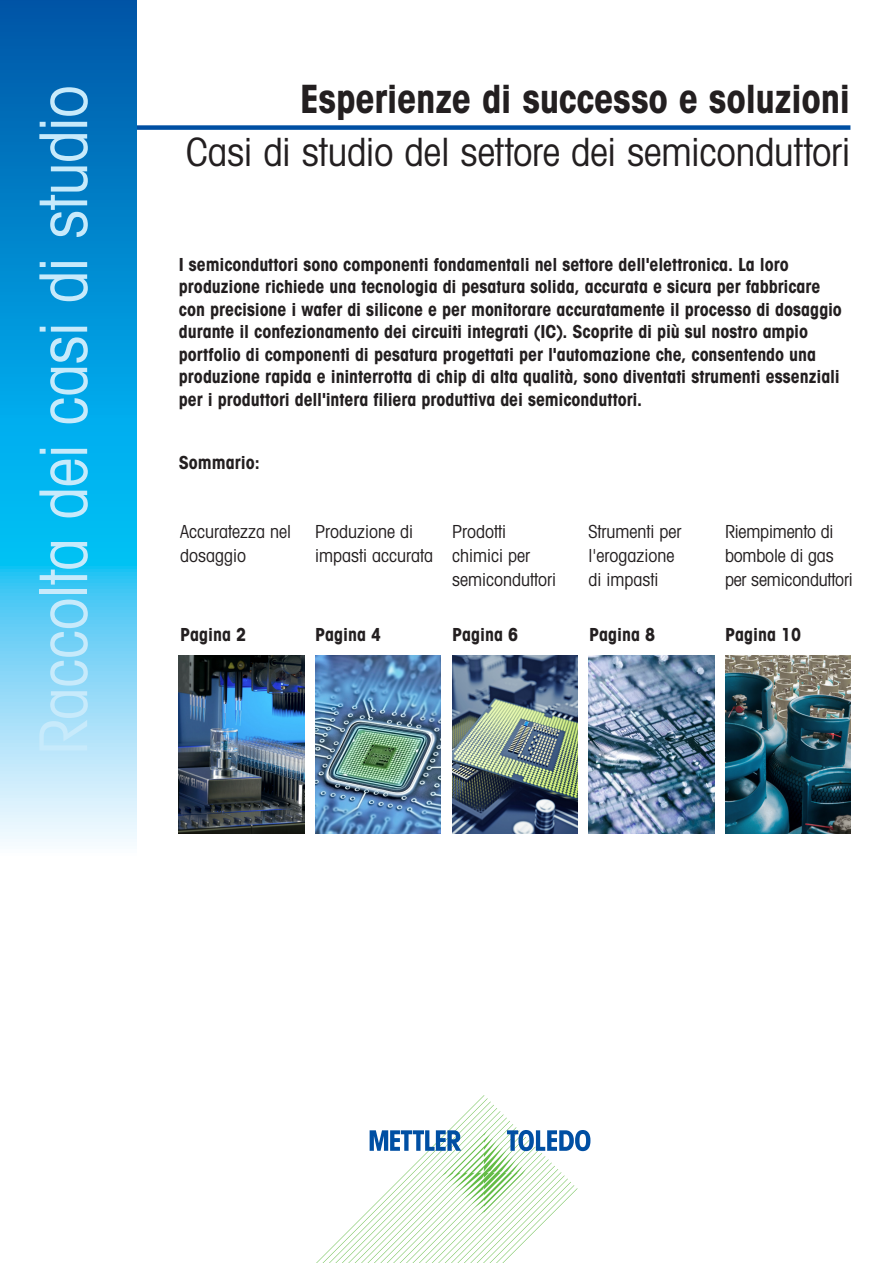
<style>
.page{position:relative;width:893px;height:1263px;background:#fff}
.page>*{position:absolute;margin:0;border:0;box-sizing:border-box;transform-origin:0 0}
.t1{font:66px "Avant Gardefor MT Bk";letter-spacing:-.01em;color:#c7eafb}
.t2{font:39px "Avant Gardefor MT Bk";letter-spacing:-.005em;color:#231f20}
.t3{font:39px "Avant Gardefor MT Bd";letter-spacing:-.01em;color:#231f20}
.t4{font:18px/22.5px "Avant Gardefor MT Bd";letter-spacing:-.005em;color:#231f20}
.t5{font:18px/24px "Avant Gardefor MT Bk";color:#231f20}
</style>
<div class="page">
<div style="left:122px;top:125px;width:728px;height:5px;background:#004fa3"></div>
<svg style="left:0;top:0;width:136px;height:842px"></svg>
<svg style="left:316px;top:1095px;width:274px;height:168px"></svg>
<img style="left:179px;top:655px;width:125px;height:179px">
<img style="left:452px;top:655px;width:126px;height:179px">
<img style="left:315px;top:655px;width:126px;height:179px">
<img style="left:589px;top:655px;width:125px;height:179px">
<img style="left:725px;top:655px;width:125px;height:179px">
<h1 class="t1" style="left:23px;top:755px;width:672px;rotate:-90deg">Raccolta dei casi di studio</h1>
<h2 class="t3" style="left:300px;top:74px;width:552px">Esperienze di successo e soluzioni</h2>
<h2 class="t2" style="left:186px;top:128px;width:666px">Casi di studio del settore dei semiconduttori</h2>
<p class="t4" style="left:179px;top:252px;width:664px">I semiconduttori sono componenti fondamentali nel settore dell'elettronica. La loro produzione richiede una tecnologia di pesatura solida, accurata e sicura per fabbricare con precisione i wafer di silicone e per monitorare accuratamente il processo di dosaggio durante il confezionamento dei circuiti integrati (IC). Scoprite di più sul nostro ampio portfolio di componenti di pesatura progettati per l'automazione che, consentendo una produzione rapida e ininterrotta di chip di alta qualità, sono diventati strumenti essenziali per i produttori dell'intera filiera produttiva dei semiconduttori.</p>
<p class="t4" style="left:179px;top:451px;width:83px">Sommario:</p>
<p class="t5" style="left:180px;top:519px;width:112px">Accuratezza nel dosaggio</p>
<p class="t5" style="left:315px;top:519px;width:119px">Produzione di impasti accurata</p>
<p class="t5" style="left:452px;top:519px;width:105px">Prodotti chimici per semiconduttori</p>
<p class="t5" style="left:589px;top:519px;width:94px">Strumenti per l'erogazione di impasti</p>
<p class="t5" style="left:725px;top:519px;width:129px">Riempimento di bombole di gas per semiconduttori</p>
<p class="t4" style="left:180px;top:623px;width:68px">Pagina 2</p>
<p class="t4" style="left:315px;top:623px;width:68px">Pagina 4</p>
<p class="t4" style="left:452px;top:623px;width:68px">Pagina 6</p>
<p class="t4" style="left:589px;top:623px;width:68px">Pagina 8</p>
<p class="t4" style="left:725px;top:623px;width:78px">Pagina 10</p>
</div>
